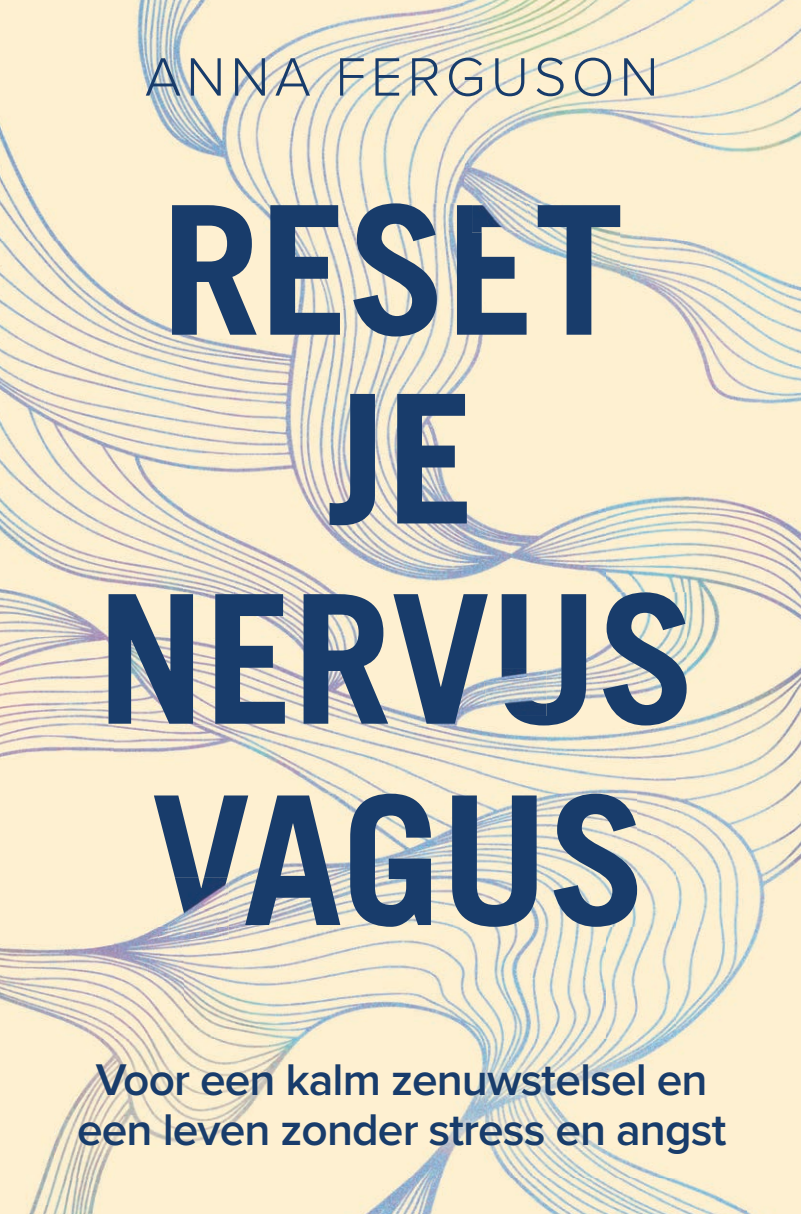
<style>
.page{position:relative;width:801px;height:1214px;background:#fff}
.page>*{position:absolute;margin:0;border:0;box-sizing:border-box;transform-origin:0 0}
.t1{font:700 179.4px/200.8px "Trade Gothic LT Std";letter-spacing:-.01em;color:#183c6b;text-align:center}
.t2{font:300 56px "Proxima Nova";letter-spacing:.09em;color:#183c6b}
.t3{font:600 46px/50px "Proxima Nova";letter-spacing:-.02em;color:#183c6b;text-align:center}
</style>
<div class="page">
<img style="left:0;top:0;width:801px;height:241px">
<img style="left:0;top:241px;width:184px;height:396px">
<img style="left:606px;top:241px;width:195px;height:396px">
<img style="left:184px;top:337px;width:422px;height:255px">
<img style="left:0;top:637px;width:114px;height:577px">
<img style="left:676px;top:637px;width:125px;height:462px">
<img style="left:114px;top:725px;width:562px;height:110px">
<img style="left:114px;top:835px;width:70px;height:204px">
<img style="left:606px;top:835px;width:70px;height:204px">
<img style="left:184px;top:927px;width:422px;height:112px">
<img style="left:114px;top:1178px;width:632px;height:36px">
<img style="left:109px;top:592px;width:578px;height:133px">
<img style="left:154px;top:794px;width:483px;height:133px">
<img style="left:172px;top:203px;width:448px;height:134px">
<img style="left:55px;top:1039px;width:694px;height:139px">
<img style="left:472px;top:201px;width:58px;height:2px">
<img style="left:472px;top:203px;width:58px;height:29px">
<img style="left:482px;top:203px;width:47px;height:26px">
<img style="left:484px;top:669px;width:62px;height:47px">
<img style="left:484px;top:677px;width:48px;height:29px">
<img style="left:158px;top:927px;width:71px;height:13px">
<img style="left:158px;top:878px;width:71px;height:49px">
<img style="left:169px;top:887px;width:58px;height:45px">
<p class="t2" style="left:145px;top:35px;width:515px">ANNA FERGUSON</p>
<h1 class="t1" style="left:161px;top:168px;width:464px">RESET</h1>
<h1 class="t1" style="left:96px;top:356px;width:602px">JE<br>NERVUS<br>VAGUS</h1>
<p class="t3" style="left:77px;top:1053px;width:651px">Voor een kalm zenuwstelsel en een leven zonder stress en angst</p>
</div>
